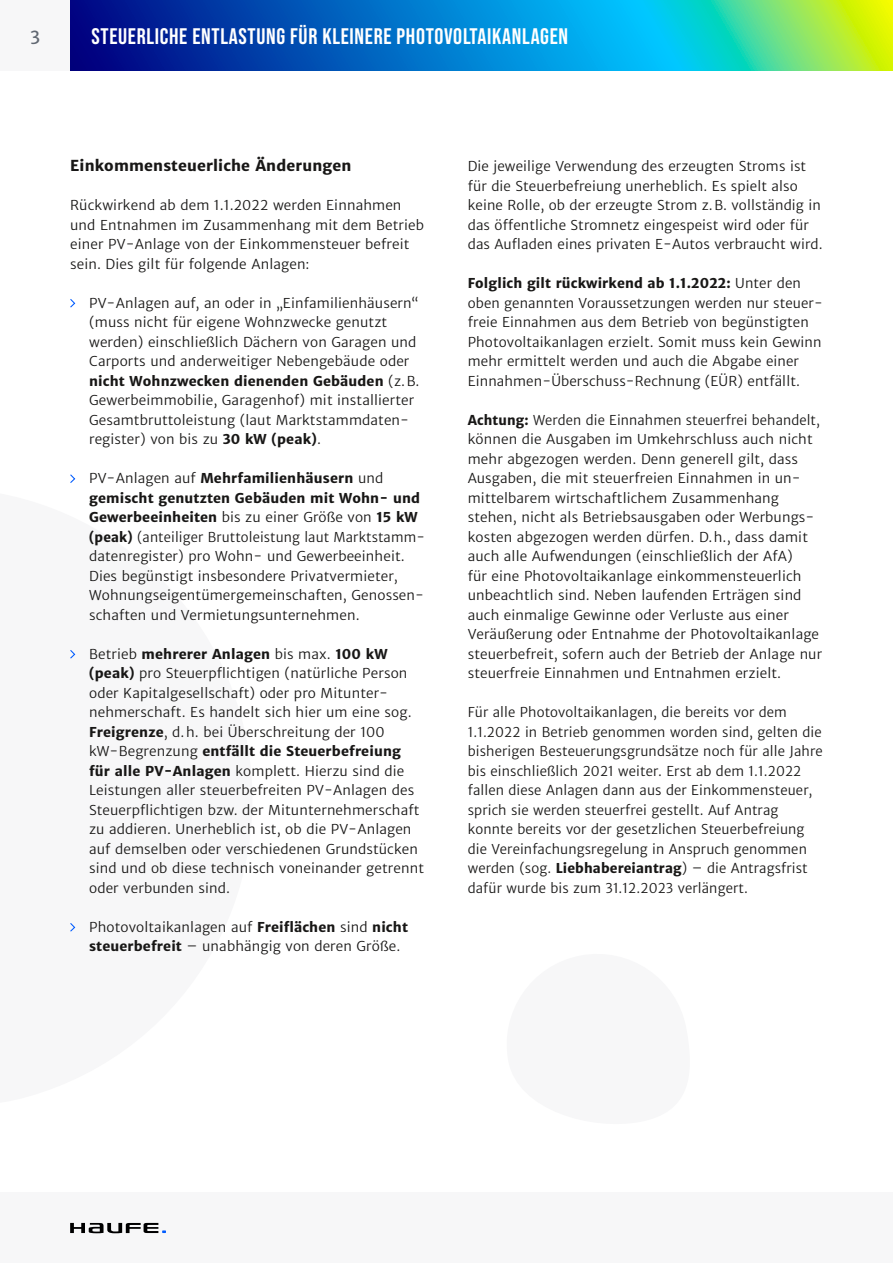
<style>
.page{position:relative;width:893px;height:1263px;background:#fff}
.page>*{position:absolute;margin:0;border:0;box-sizing:border-box;transform-origin:0 0}
.t1{font:22.5px "Bebas Neue";letter-spacing:.03em;color:#fff}
.t2{font:18px "Haufe Merriweather Sans";color:#616872}
.t3{font:700 15px "Haufe Merriweather Sans";letter-spacing:.01em;color:#181716}
.t4{font:13.5px/19.5px "Haufe Merriweather Sans Lt";letter-spacing:.01em;color:#181716}
.t5{font:13.5px/19.5px "Haufe Merriweather Sans Lt";letter-spacing:.01em;color:#181716;scale:.96 1}
.t6{font:700 13.5px/19.5px "Haufe Merriweather Sans";letter-spacing:.01em;color:#181716}
.s1{font-family:"Haufe Merriweather Sans Lt";font-weight:400}
.s2{font-family:"Haufe Merriweather Sans";font-weight:700}
</style>
<div class="page">
<div style="left:0;top:1193px;width:893px;height:70px;background:#f7f7f8"></div>
<div style="left:0;top:0;width:70px;height:70px;background:#f7f7f8"></div>
<svg style="left:70px;top:0;width:823px;height:70px;background:#1c87ae"></svg>
<svg style="left:70px;top:1223px;width:96px;height:10px"></svg>
<svg style="left:70px;top:299px;width:6px;height:9px"></svg>
<svg style="left:70px;top:474px;width:6px;height:9px"></svg>
<svg style="left:70px;top:650px;width:6px;height:9px"></svg>
<svg style="left:70px;top:923px;width:6px;height:9px"></svg>
<h2 class="t2" style="left:30px;top:26px;width:12px">3</h2>
<h1 class="t1" style="left:91px;top:23px;width:478px">STEUERLICHE ENTLASTUNG FÜR KLEINERE PHOTOVOLTAIKANLAGEN</h1>
<p class="t3" style="left:70px;top:156px;width:283px">Einkommensteuerliche Änderungen</p>
<p class="t4" style="left:70px;top:196px;width:355px">Rückwirkend ab dem 1.1.2022 werden Einnahmen und Entnahmen im Zusammenhang mit dem Betrieb einer PV-Anlage von der Einkommensteuer befreit sein. Dies gilt für folgende Anlagen:</p>
<p class="t4" style="left:89px;top:293px;width:331px">PV-Anlagen auf, an oder in „Einfamilienhäusern“ (muss nicht für eigene Wohnzwecke genutzt werden) einschließlich Dächern von Garagen und Carports und anderweitiger Nebengebäude oder</p>
<p class="t6" style="left:89px;top:371px;width:332px">nicht Wohnzwecken dienenden Gebäuden <span class="s1">(z. B.</span></p>
<p class="t4" style="left:89px;top:391px;width:327px">Gewerbeimmobilie, Garagenhof) mit installierter<br>Gesamtbruttoleistung (laut Marktstammdaten&shy;register) von bis zu <span class="s2">30 kW (peak)</span>.</p>
<p class="t6" style="left:89px;top:468px;width:332px"><span class="s1">PV-Anlagen auf</span> Mehrfamilienhäusern <span class="s1">und </span>gemischt genutzten Gebäuden mit Wohn- und<br>Gewerbeeinheiten <span class="s1">bis zu einer Größe von</span> 15 kW</p>
<p class="t5" style="left:89px;top:527px;width:351px"><span class="s2">(peak)</span> (anteiliger Bruttoleistung laut Marktstamm&shy;datenregister) pro Wohn- und Gewerbeeinheit.<br>Dies begünstigt insbesondere Privatvermieter, Wohnungseigentümergemeinschaften, Genossen&shy;schaften und Vermietungsunternehmen.</p>
<p class="t6" style="left:89px;top:644px;width:300px"><span class="s1">Betrieb</span> mehrerer Anlagen <span class="s1">bis max.</span> 100 kW</p>
<p class="t4" style="left:89px;top:664px;width:324px"><span class="s2">(peak)</span> pro Steuerpflichtigen (natürliche Person oder Kapitalgesellschaft) oder pro Mitunter&shy;nehmerschaft. Es handelt sich hier um eine sog.<br><span class="s2">Freigrenze</span>, d. h. bei Überschreitung der 100</p>
<p class="t6" style="left:89px;top:741px;width:313px"><span class="s1">kW-Begrenzung</span> entfällt die Steuerbefreiung</p>
<p class="t4" style="left:89px;top:761px;width:336px"><span class="s2">für alle PV-Anlagen</span> komplett. Hierzu sind die Leistungen aller steuerbefreiten PV-Anlagen des Steuerpflichtigen bzw. der Mitunternehmerschaft zu addieren. Unerheblich ist, ob die PV-Anlagen auf demselben oder verschiedenen Grundstücken sind und ob diese technisch voneinander getrennt oder verbunden sind.</p>
<p class="t4" style="left:89px;top:917px;width:320px">Photovoltaikanlagen auf <span class="s2">Freiflächen</span> sind <span class="s2">nicht steuerbefreit</span> – unabhängig von deren Größe.</p>
<p class="t4" style="left:468px;top:157px;width:356px">Die jeweilige Verwendung des erzeugten Stroms ist für die Steuerbefreiung unerheblich. Es spielt also keine Rolle, ob der erzeugte Strom z. B. vollständig in das öffentliche Stromnetz eingespeist wird oder für das Aufladen eines privaten E-Autos verbraucht wird.</p>
<p class="t6" style="left:468px;top:273px;width:335px">Folglich gilt rückwirkend ab 1.1.2022: <span class="s1">Unter den</span></p>
<p class="t4" style="left:468px;top:293px;width:357px">oben genannten Voraussetzungen werden nur steuer&shy;freie Einnahmen aus dem Betrieb von begünstigten Photovoltaikanlagen erzielt. Somit muss kein Gewinn mehr ermittelt werden und auch die Abgabe einer Einnahmen-Überschuss-Rechnung (EÜR) entfällt.</p>
<p class="t5" style="left:468px;top:410px;width:371px"><span class="s2">Achtung:</span> Werden die Einnahmen steuerfrei behandelt, können die Ausgaben im Umkehrschluss auch nicht mehr abgezogen werden. Denn generell gilt, dass Ausgaben, die mit steuerfreien Einnahmen in un&shy;mittelbarem wirtschaftlichem Zusammenhang stehen, nicht als Betriebsausgaben oder Werbungs&shy;kosten abgezogen werden dürfen. D. h., dass damit auch alle Aufwendungen (einschließlich der AfA)<br>für eine Photovoltaikanlage einkommensteuerlich unbeachtlich sind. Neben laufenden Erträgen sind auch einmalige Gewinne oder Verluste aus einer Veräußerung oder Entnahme der Photovoltaikanlage steuerbefreit, sofern auch der Betrieb der Anlage nur steuerfreie Einnahmen und Entnahmen erzielt.</p>
<p class="t4" style="left:468px;top:703px;width:356px">Für alle Photovoltaikanlagen, die bereits vor dem 1.1.2022 in Betrieb genommen worden sind, gelten die bisherigen Besteuerungsgrundsätze noch für alle Jahre bis einschließlich 2021 weiter. Erst ab dem 1.1.2022 fallen diese Anlagen dann aus der Einkommensteuer, sprich sie werden steuerfrei gestellt. Auf Antrag konnte bereits vor der gesetzlichen Steuerbefreiung die Vereinfachungsregelung in Anspruch genommen werden (sog. <span class="s2">Liebhabereiantrag</span>) – die Antragsfrist dafür wurde bis zum 31.12.2023 verlängert.</p>
</div>
